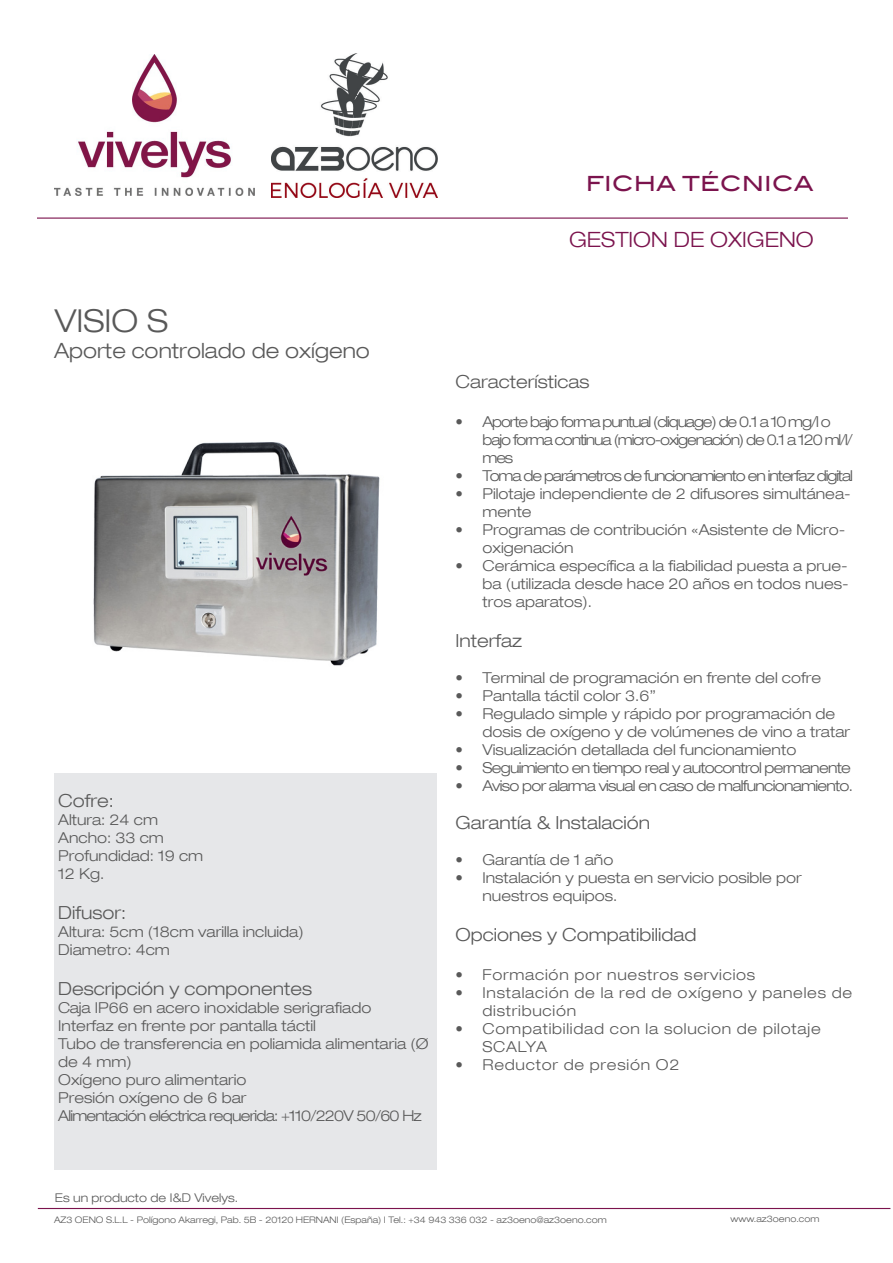
<style>
.page{position:relative;width:893px;height:1263px;background:#fff}
.page>*{position:absolute;margin:0;border:0;box-sizing:border-box;transform-origin:0 0}
.t1{font:300 expanded 31.5px "Helvetica Neue LT Com";color:#595959}
.t2{font:300 expanded 21px "Helvetica Neue LT Com";color:#595959}
.t3{font:300 expanded 21px "Helvetica Neue LT Com";color:#7b134d}
.t4{font:500 21px "ITC Blair Com";color:#7b134d}
.t5{font:300 expanded 18px "Helvetica Neue LT Com";color:#595959}
.t6{font:300 expanded 15px/18px "Helvetica Neue LT Com";color:#595959}
.t7{font:300 expanded 15px/18px "Helvetica Neue LT Com";letter-spacing:-.075em;color:#595959}
.t8{font:300 expanded 15px/18px "Helvetica Neue LT Com";letter-spacing:.05em;color:#595959}
.t9{font:300 expanded 15px "Helvetica Neue LT Com";letter-spacing:-.05em;color:#595959}
.t10{font:300 expanded 12px "Helvetica Neue LT Com";color:#595959}
.t11{font:300 expanded 9px "Helvetica Neue LT Com";color:#595959}
</style>
<div class="page">
<img style="left:55px;top:55px;width:199px;height:140px">
<hr style="left:6px;top:218px;width:842px;height:1px;background:#7b134d">
<img style="left:93px;top:442px;width:287px;height:224px">
<hr style="left:38px;top:1208px;width:852px;height:1px;background:#7b134d">
<div style="left:0;top:21px;width:36px;height:1242px;background:#fff"></div>
<div style="left:54px;top:773px;width:383px;height:396px;background:#e6e7e9"></div>
<img style="left:271px;top:53px;width:166px;height:144px">
<p class="t4" style="left:586px;top:171px;width:229px">FICHA TÉCNICA</p>
<p class="t1" style="left:55px;top:302px;width:115px">VISIO S</p>
<p class="t2" style="left:54px;top:337px;width:317px">Aporte controlado de oxígeno</p>
<p class="t5" style="left:58px;top:790px;width:57px">Cofre:</p>
<p class="t6" style="left:58px;top:811px;width:101px">Altura: 24 cm</p>
<p class="t6" style="left:58px;top:829px;width:107px">Ancho: 33 cm</p>
<p class="t6" style="left:58px;top:847px;width:147px">Profundidad: 19 cm</p>
<p class="t6" style="left:58px;top:865px;width:48px">12 Kg.</p>
<p class="t5" style="left:58px;top:901px;width:70px">Difusor:</p>
<p class="t6" style="left:58px;top:922px;width:247px">Altura: 5cm (18cm varilla incluida)</p>
<p class="t6" style="left:58px;top:940px;width:113px">Diametro: 4cm</p>
<p class="t5" style="left:58px;top:977px;width:255px">Descripción y componentes</p>
<p class="t6" style="left:58px;top:998px;width:315px">Caja IP66 en acero inoxidable serigrafiado</p>
<p class="t6" style="left:58px;top:1016px;width:259px">Interfaz en frente por pantalla táctil</p>
<p class="t6" style="left:58px;top:1034px;width:372px">Tubo de transferencia en poliamida alimentaria (Ø de 4 mm)</p>
<p class="t6" style="left:58px;top:1070px;width:190px">Oxígeno puro alimentario</p>
<p class="t6" style="left:58px;top:1088px;width:190px">Presión oxígeno de 6 bar</p>
<p class="t9" style="left:58px;top:1106px;width:365px">Alimentación eléctrica requerida: +110/220V 50/60 Hz</p>
<p class="t3" style="left:569px;top:227px;width:246px">GESTION DE OXIGENO</p>
<p class="t5" style="left:455px;top:370px;width:135px">Características</p>
<p class="t7" style="left:482px;top:413px;width:372px;text-indent:-27px">• Aporte bajo forma puntual (cliquage) de 0.1 a 10 mg/l o bajo forma continua (micro-oxigenación) de 0.1 a 120 ml/l/ mes</p>
<p class="t7" style="left:455px;top:467px;width:399px">• Toma de parámetros de funcionamiento en interfaz digital</p>
<p class="t6" style="left:482px;top:485px;width:370px;text-indent:-27px">• Pilotaje independiente de 2 difusores simultánea&shy;mente</p>
<p class="t6" style="left:482px;top:521px;width:364px;text-indent:-27px">• Programas de contribución «Asistente de Micro&shy;oxigenación</p>
<p class="t6" style="left:482px;top:557px;width:368px;text-align:justify;text-indent:-27px">• Cerámica específica a la fiabilidad puesta a prue&shy;ba (utilizada desde hace 20 años en todos nues&shy;tros aparatos).</p>
<p class="t5" style="left:455px;top:629px;width:68px">Interfaz</p>
<p class="t6" style="left:455px;top:668px;width:367px">• Terminal de programación en frente del cofre</p>
<p class="t6" style="left:455px;top:686px;width:202px">• Pantalla táctil color 3.6’’</p>
<p class="t6" style="left:482px;top:704px;width:369px;text-indent:-27px">• Regulado simple y rápido por programación de dosis de oxígeno y de volúmenes de vino a tratar</p>
<p class="t6" style="left:455px;top:740px;width:342px">• Visualización detallada del funcionamiento</p>
<p class="t9" style="left:455px;top:758px;width:397px">• Seguimiento en tiempo real y autocontrol permanente</p>
<p class="t9" style="left:455px;top:776px;width:399px">• Aviso por alarma visual en caso de malfuncionamiento.</p>
<p class="t5" style="left:455px;top:811px;width:196px">Garantía &amp; Instalación</p>
<p class="t6" style="left:455px;top:850px;width:159px">• Garantía de 1 año</p>
<p class="t6" style="left:482px;top:868px;width:321px;text-indent:-27px">• Instalación y puesta en servicio posible por nuestros equipos.</p>
<p class="t5" style="left:455px;top:923px;width:243px">Opciones y Compatibilidad</p>
<p class="t8" style="left:455px;top:966px;width:301px">• Formación por nuestros servicios</p>
<p class="t8" style="left:482px;top:984px;width:371px;text-indent:-27px">• Instalación de la red de oxígeno y paneles de distribución</p>
<p class="t8" style="left:482px;top:1020px;width:340px;text-indent:-27px">• Compatibilidad con la solucion de pilotaje<br>SCALYA</p>
<p class="t8" style="left:455px;top:1056px;width:225px">• Reductor de presión O2</p>
<p class="t10" style="left:55px;top:1191px;width:185px">Es un producto de I&amp;D Vivelys.</p>
<p class="t11" style="left:54px;top:1214px;width:554px">AZ3 OENO S.L.L - Polígono Akarregi, Pab. 5B - 20120 HERNANI (España) I Tel.: +34 943 336 032 - az3oeno@az3oeno.com</p>
<p class="t11" style="left:730px;top:1213px;width:91px">www.az3oeno.com</p>
</div>
